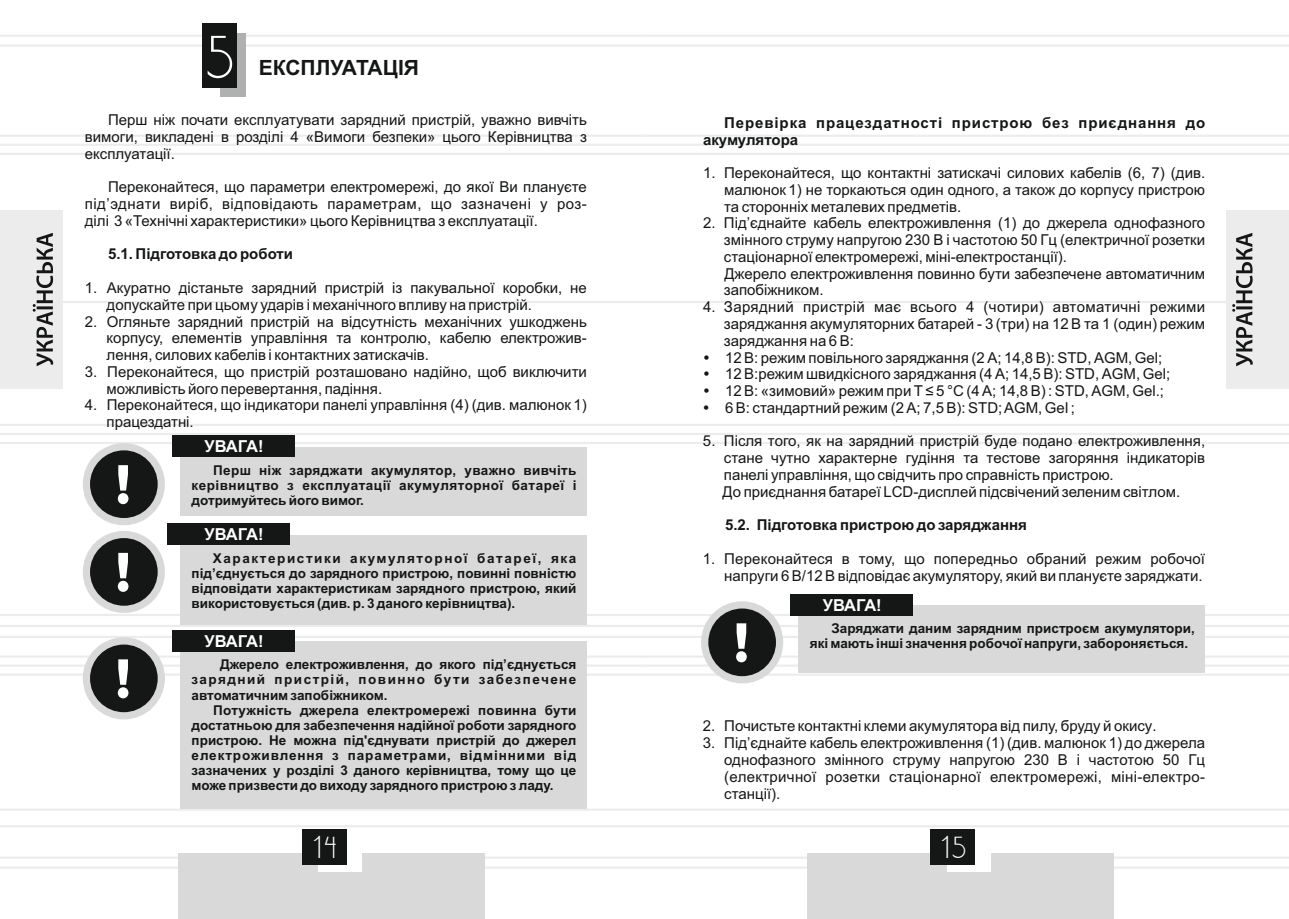
<style>
.page{position:relative;width:1289px;height:919px;background:#fff}
.page>*{position:absolute;margin:0;border:0;box-sizing:border-box;transform-origin:0 0}
.t1{font:52.2px "DS Standart Cyr";color:#fff}
.t2{font:26.25px "DS Standart Cyr";color:#fff}
.t3{font:700 21px "Arial";color:#151616}
.t4{font:700 16.5px "Arial";letter-spacing:-.025em;color:#fff}
.t5{font:15px/16.8px "Arial";color:#151616}
.t6{font:700 15px/16.8px "Arial";letter-spacing:.06em;color:#151616}
.t7{font:700 15px "Arial";color:#151616}
.t8{font:700 13.5px/15.1px "Arial";color:#151616;text-align:justify}
</style>
<div class="page">
<hr style="left:644px;top:135px;width:644px;height:2px;background:#ececec">
<hr style="left:644px;top:153px;width:644px;height:2px;background:#ececec">
<hr style="left:644px;top:424px;width:644px;height:2px;background:#ececec">
<hr style="left:644px;top:442px;width:644px;height:2px;background:#ececec">
<hr style="left:644px;top:614px;width:644px;height:2px;background:#ececec">
<hr style="left:644px;top:856px;width:644px;height:2px;background:#ececec">
<hr style="left:644px;top:866px;width:644px;height:2px;background:#ececec">
<hr style="left:644px;top:35px;width:644px;height:2px;background:#ececec">
<hr style="left:644px;top:45px;width:644px;height:2px;background:#ececec">
<hr style="left:644px;top:808px;width:644px;height:2px;background:#ececec">
<hr style="left:644px;top:825px;width:644px;height:2px;background:#ececec">
<hr style="left:644px;top:301px;width:644px;height:2px;background:#ececec">
<hr style="left:0;top:135px;width:644px;height:2px;background:#ececec">
<hr style="left:0;top:144px;width:1288px;height:2px;background:#ececec">
<hr style="left:0;top:153px;width:644px;height:2px;background:#ececec">
<hr style="left:0;top:424px;width:644px;height:2px;background:#ececec">
<svg style="left:0;top:433px;width:1288px;height:3px"></svg>
<hr style="left:0;top:442px;width:644px;height:2px;background:#ececec">
<hr style="left:0;top:614px;width:644px;height:2px;background:#ececec">
<hr style="left:0;top:856px;width:644px;height:2px;background:#ececec">
<hr style="left:0;top:866px;width:644px;height:2px;background:#ececec">
<hr style="left:0;top:35px;width:644px;height:2px;background:#ececec">
<hr style="left:0;top:45px;width:644px;height:2px;background:#ececec">
<hr style="left:0;top:808px;width:644px;height:2px;background:#ececec">
<hr style="left:0;top:825px;width:644px;height:2px;background:#ececec">
<hr style="left:0;top:301px;width:644px;height:2px;background:#ececec">
<div style="left:178px;top:853px;width:307px;height:65px;background:#d9d9da"></div>
<div style="left:318px;top:832px;width:44px;height:39px;background:#fff"></div>
<div style="left:301px;top:829px;width:45px;height:36px;background:#151616"></div>
<div style="left:0;top:210px;width:62px;height:179px;background:#ececec"></div>
<svg style="left:33px;top:233px;width:20px;height:133px"></svg>
<div style="left:807px;top:853px;width:306px;height:65px;background:#d9d9da"></div>
<div style="left:946px;top:832px;width:44px;height:39px;background:#fff"></div>
<div style="left:930px;top:829px;width:45px;height:36px;background:#151616"></div>
<div style="left:1226px;top:210px;width:62px;height:179px;background:#ececec"></div>
<svg style="left:1232px;top:233px;width:20px;height:133px"></svg>
<div style="left:701px;top:601px;width:82px;height:82px;border:14px solid #d9d9da;border-radius:50%"></div>
<div style="left:708px;top:608px;width:68px;height:68px;background:#151616;border-radius:50%"></div>
<div style="left:798px;top:605px;width:407px;height:67px;background:#d9d9da"></div>
<div style="left:790px;top:593px;width:122px;height:22px;background:#151616"></div>
<div style="left:220px;top:34px;width:26px;height:63px;background:#afb0b0"></div>
<div style="left:202px;top:23px;width:35px;height:65px;background:#151616"></div>
<div style="left:83px;top:443px;width:82px;height:82px;border:14px solid #d9d9da;border-radius:50%"></div>
<div style="left:90px;top:450px;width:68px;height:68px;background:#151616;border-radius:50%"></div>
<svg style="left:118px;top:465px;width:10px;height:39px"></svg>
<div style="left:180px;top:447px;width:407px;height:68px;background:#d9d9da"></div>
<div style="left:172px;top:435px;width:122px;height:22px;background:#151616"></div>
<div style="left:83px;top:637px;width:82px;height:82px;border:14px solid #d9d9da;border-radius:50%"></div>
<div style="left:90px;top:644px;width:68px;height:68px;background:#151616;border-radius:50%"></div>
<svg style="left:0;top:623px;width:1288px;height:75px"></svg>
<div style="left:180px;top:641px;width:407px;height:167px;background:#d9d9da"></div>
<div style="left:172px;top:629px;width:122px;height:22px;background:#151616"></div>
<div style="left:83px;top:531px;width:82px;height:82px;border:14px solid #d9d9da;border-radius:50%"></div>
<div style="left:90px;top:538px;width:68px;height:67px;background:#151616;border-radius:50%"></div>
<svg style="left:118px;top:553px;width:10px;height:39px"></svg>
<div style="left:180px;top:534px;width:407px;height:90px;background:#d9d9da"></div>
<div style="left:167px;top:523px;width:123px;height:22px;background:#151616"></div>
<h1 class="t1" style="left:206px;top:36px;width:28px">5</h1>
<h3 class="t3" style="left:259px;top:60px;width:162px">ЕКСПЛУАТАЦІЯ</h3>
<p class="t5" style="left:85px;top:113px;width:503px;text-align:justify;text-indent:23px">Перш ніж почати експлуатувати зарядний пристрій, уважно вивчіть вимоги, викладені в розділі 4 «Вимоги безпеки» цього Керівництва з експлуатації.</p>
<p class="t5" style="left:85px;top:180px;width:503px;text-align:justify;text-indent:23px">Переконайтеся, що параметри електромережі, до якої Ви плануєте під’эднати виріб, відповідають параметрам, що зазначені у роз&shy;ділі 3 «Технічні характеристики» цього Керівництва з експлуатації.</p>
<p class="t7" style="left:108px;top:248px;width:186px">5.1. Підготовка до роботи</p>
<p class="t5" style="left:107px;top:281px;width:482px;text-indent:-22px">1. Акуратно дістаньте зарядний пристрій із пакувальної коробки, не допускайте при цьому ударів і механічного впливу на пристрій.</p>
<p class="t5" style="left:107px;top:314px;width:482px;text-align:justify;text-indent:-22px">2. Огляньте зарядний пристрій на відсутність механічних ушкоджень корпусу, елементів управління та контролю, кабелю електрожив&shy;лення, силових кабелів і контактних затискачів.</p>
<p class="t5" style="left:107px;top:364px;width:482px;text-indent:-22px">3. Переконайтеся, що пристрій розташовано надійно, щоб виключити можливість його перевертання, падіння.</p>
<p class="t5" style="left:107px;top:398px;width:482px;text-indent:-22px">4. Переконайтеся, що індикатори панелі управління (4) (див. малюнок 1) працездатні.</p>
<p class="t4" style="left:204px;top:440px;width:60px">УВАГА!</p>
<p class="t8" style="left:191px;top:464px;width:386px;text-indent:22px">Перш ніж заряджати акумулятор, уважно вивчіть керівництво з експлуатації акумуляторної батареї і дотримуйтесь його вимог.</p>
<p class="t4" style="left:204px;top:528px;width:60px">УВАГА!</p>
<p class="t8" style="left:192px;top:551px;width:386px;text-indent:21px">Характеристики акумуляторної батареї, яка під’єднується до зарядного пристрою, повинні повністю відповідати характеристикам зарядного пристрою, який використовується (див. р. 3 даного керівництва).</p>
<p class="t4" style="left:204px;top:634px;width:60px">УВАГА!</p>
<p class="t8" style="left:192px;top:658px;width:386px;text-indent:28px">Джерело електроживлення, до якого під’єднується зарядний пристрій, повинно бути забезпечене автоматичним запобіжником.</p>
<p class="t8" style="left:191px;top:703px;width:386px;text-indent:22px">Потужність джерела електромережі повинна бути достатньою для забезпечення надійної роботи зарядного пристрою. Не можна під'єднувати пристрій до джерел електроживлення з параметрами, відмінними від зазначених у розділі 3 даного керівництва, тому що це може призвести до виходу зарядного пристрою з ладу.</p>
<p class="t6" style="left:703px;top:115px;width:503px;text-indent:21px">Перевірка працездатності пристрою без приєднання до акумулятора</p>
<p class="t5" style="left:724px;top:166px;width:482px;text-align:justify;text-indent:-21px">1. Переконайтеся, що контактні затискачі силових кабелів (6, 7) (див. малюнок 1) не торкаються один одного, а також до корпусу пристрою та сторонніх металевих предметів.</p>
<p class="t5" style="left:724px;top:216px;width:483px;text-indent:-21px">2. Під’єднайте кабель електроживлення (1) до джерела однофазного змінного струму напругою 230 В і частотою 50 Гц (електричної розетки стаціонарної електромережі, міні-електростанції).<br>Джерело електроживлення повинно бути забезпечене автоматичним запобіжником.</p>
<p class="t5" style="left:724px;top:300px;width:483px;text-indent:-21px">4. Зарядний пристрій має всього 4 (чотири) автоматичні режими заряджання акумуляторних батарей - 3 (три) на 12 В та 1 (один) режим заряджання на 6 В:<br>12 В: режим повільного заряджання (2 А; 14,8 В): STD, AGM, Gel;<br>12 В:режим швидкісного заряджання (4 А; 14,5 В): STD, AGM, Gel;<br>12 В: «зимовий» режим при Т ≤ 5 °С (4 А; 14,8 В) : STD, AGM, Gel.;<br>6 В: стандартний режим (2 А; 7,5 В): STD; AGM, Gel ;</p>
<p class="t5" style="left:722px;top:434px;width:484px;text-indent:-19px">5. Після того, як на зарядний пристрій буде подано електроживлення, стане чутно характерне гудіння та тестове загоряння індикаторів панелі управління, що свідчить про справність пристрою.<br>До приєднання батареї LCD-дисплей підсвічений зеленим світлом.</p>
<p class="t7" style="left:725px;top:519px;width:303px">5.2. Підготовка пристрою до заряджання</p>
<p class="t5" style="left:703px;top:551px;width:503px;text-align:right">1. Переконайтеся в тому, що попередньо обраний режим робочої напруги 6 В/12 В відповідає акумулятору, який ви плануєте заряджати.</p>
<p class="t4" style="left:822px;top:598px;width:60px">УВАГА!</p>
<p class="t8" style="left:810px;top:622px;width:386px;text-indent:22px">Заряджати даним зарядним пристроєм акумулятори, які мають інші значення робочої напруги, забороняється.</p>
<p class="t5" style="left:703px;top:719px;width:455px">2. Почистьте контактні клеми акумулятора від пилу, бруду й окису.</p>
<p class="t5" style="left:724px;top:735px;width:482px;text-align:justify;text-indent:-21px">3. Під’єднайте кабель електроживлення (1) (див. малюнок 1) до джерела однофазного змінного струму напругою 230 В і частотою 50 Гц (електричної розетки стаціонарної електромережі, міні-електро&shy;станції).</p>
<h2 class="t2" style="left:313px;top:836px;width:25px">14</h2>
<h2 class="t2" style="left:941px;top:836px;width:26px">15</h2>
</div>
